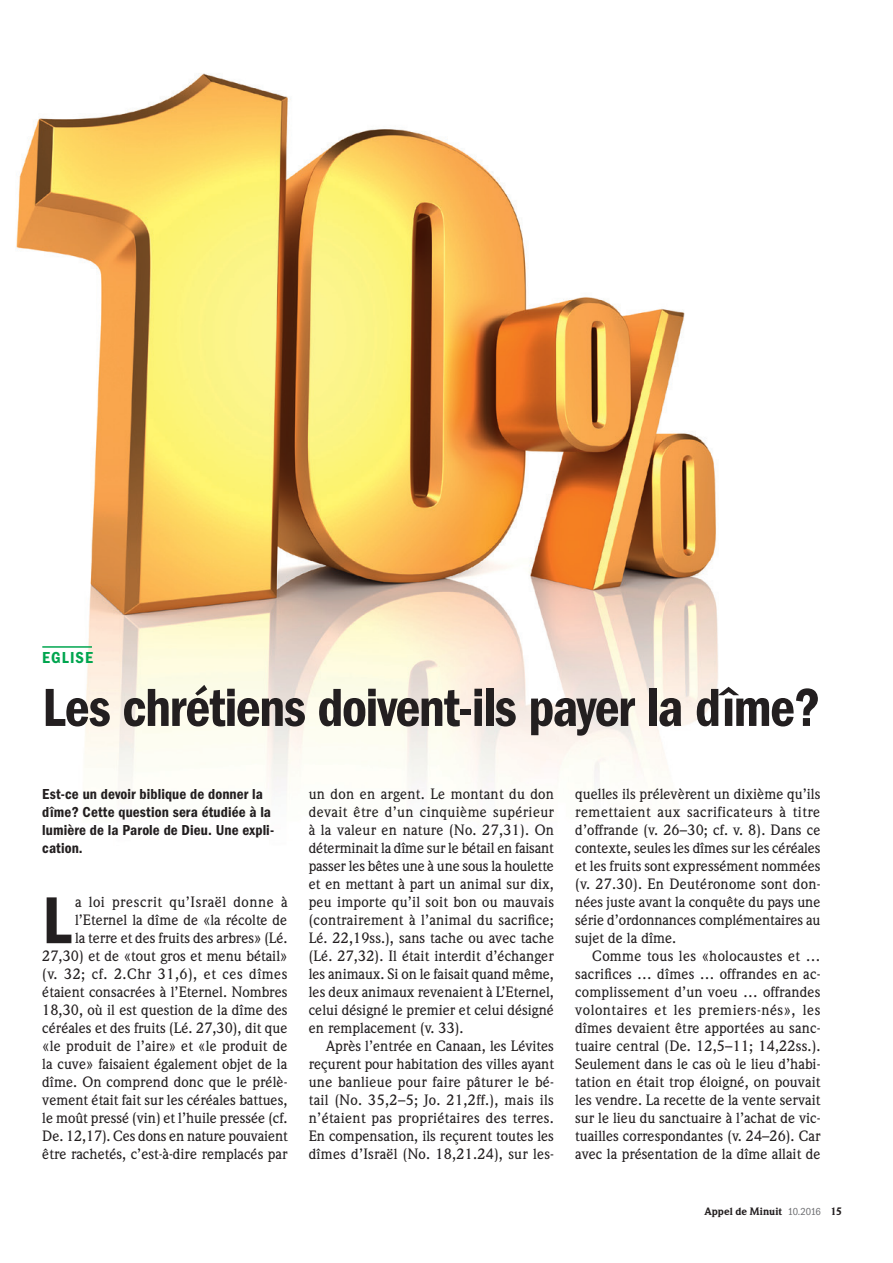
<style>
.page{position:relative;width:893px;height:1263px;background:#fff}
.page>*{position:absolute;margin:0;border:0;box-sizing:border-box;transform-origin:0 0}
.t1{font:600 condensed 68.7px "Franklin Gothic";color:#231f20}
.t2{font:600 condensed 55.5px "Franklin Gothic";letter-spacing:-.03em;color:#231f20}
.t3{font:600 condensed 16.5px "Franklin Gothic";letter-spacing:.065em;color:#00a54f}
.t4{font:600 condensed 15px/18px "Franklin Gothic";letter-spacing:.005em;color:#231f20}
.t5{font:500 14.7px/18px "Weidemann";color:#231f20;text-align:justify}
.t6{font:900 10.5px "Weidemann";letter-spacing:-.005em;color:#231f20}
.s1{font-family:"Franklin Gothic";font-weight:400;font-stretch:condensed;color:#6c6d70}
</style>
<div class="page">
<img style="left:16px;top:73px;width:702px;height:723px">
<hr style="left:42px;top:646px;width:50px;height:2px;background:#00a54f">
<p class="t3" style="left:42px;top:648px;width:52px">EGLISE</p>
<h2 class="t2" style="left:42px;top:676px;width:780px">Les chrétiens doivent-ils payer la dîme?</h2>
<p class="t4" style="left:42px;top:785px;width:233px">Est-ce un devoir biblique de donner la dîme? Cette question sera étudiée à la lumière de la Parole de Dieu. Une expli&shy;cation.</p>
<p class="t5" style="left:42px;top:893px;width:247px;text-align:right">a loi prescrit qu’Israël donne à l’Eternel la dîme de «la récolte de<br>la terre et des fruits des arbres» (Lé.<br>27,30) et de «tout gros et menu bétail» (v. 32; cf. 2.Chr 31,6), et ces dîmes étaient consacrées à l’Eternel. Nombres 18,30, où il est question de la dîme des céréales et des fruits (Lé. 27,30), dit que «le produit de l’aire» et «le produit de la cuve» faisaient également objet de la dîme. On comprend donc que le prélè&shy;vement était fait sur les céréales battues, le moût pressé (vin) et l’huile pressée (cf.<br>De. 12,17). Ces dons en nature pouvaient être rachetés, c’est-à-dire remplacés par</p>
<h1 class="t1" style="left:42px;top:881px;width:31px">L</h1>
<p class="t5" style="left:309px;top:785px;width:247px">un don en argent. Le montant du don devait être d’un cinquième supérieur à la valeur en nature (No. 27,31). On déterminait la dîme sur le bétail en faisant passer les bêtes une à une sous la houlette et en mettant à part un animal sur dix, peu importe qu’il soit bon ou mauvais (contrairement à l’animal du sacrifice; Lé. 22,19ss.), sans tache ou avec tache (Lé. 27,32). Il était interdit d’échanger les animaux. Si on le faisait quand même, les deux animaux revenaient à L’Eternel, celui désigné le premier et celui désigné en remplacement (v. 33).</p>
<p class="t5" style="left:309px;top:1037px;width:247px;text-indent:17px">Après l’entrée en Canaan, les Lévites reçurent pour habitation des villes ayant une banlieue pour faire pâturer le bé&shy;tail (No. 35,2–5; Jo. 21,2ff.), mais ils n’étaient pas propriétaires des terres.<br>En compensation, ils reçurent toutes les dîmes d’Israël (No. 18,21.24), sur les-</p>
<p class="t5" style="left:575px;top:785px;width:247px">quelles ils prélevèrent un dixième qu’ils remettaient aux sacrificateurs à titre d’offrande (v. 26–30; cf. v. 8). Dans ce contexte, seules les dîmes sur les céréales et les fruits sont expressément nommées (v. 27.30). En Deutéronome sont don&shy;nées juste avant la conquête du pays une série d’ordonnances complémentaires au sujet de la dîme.</p>
<p class="t5" style="left:575px;top:947px;width:247px;text-indent:17px">Comme tous les «holocaustes et … sacrifices … dîmes … offrandes en ac&shy;complissement d’un voeu … offrandes volontaires et les premiers-nés», les dîmes devaient être apportées au sanc&shy;tuaire central (De. 12,5–11; 14,22ss.).<br>Seulement dans le cas où le lieu d’habi&shy;tation en était trop éloigné, on pouvait les vendre. La recette de la vente servait sur le lieu du sanctuaire à l’achat de vic&shy;tuailles correspondantes (v. 24–26). Car avec la présentation de la dîme allait de</p>
<p class="t6" style="left:704px;top:1204px;width:139px">Appel de Minuit <span class="s1">10.2016</span> 15</p>
</div>
